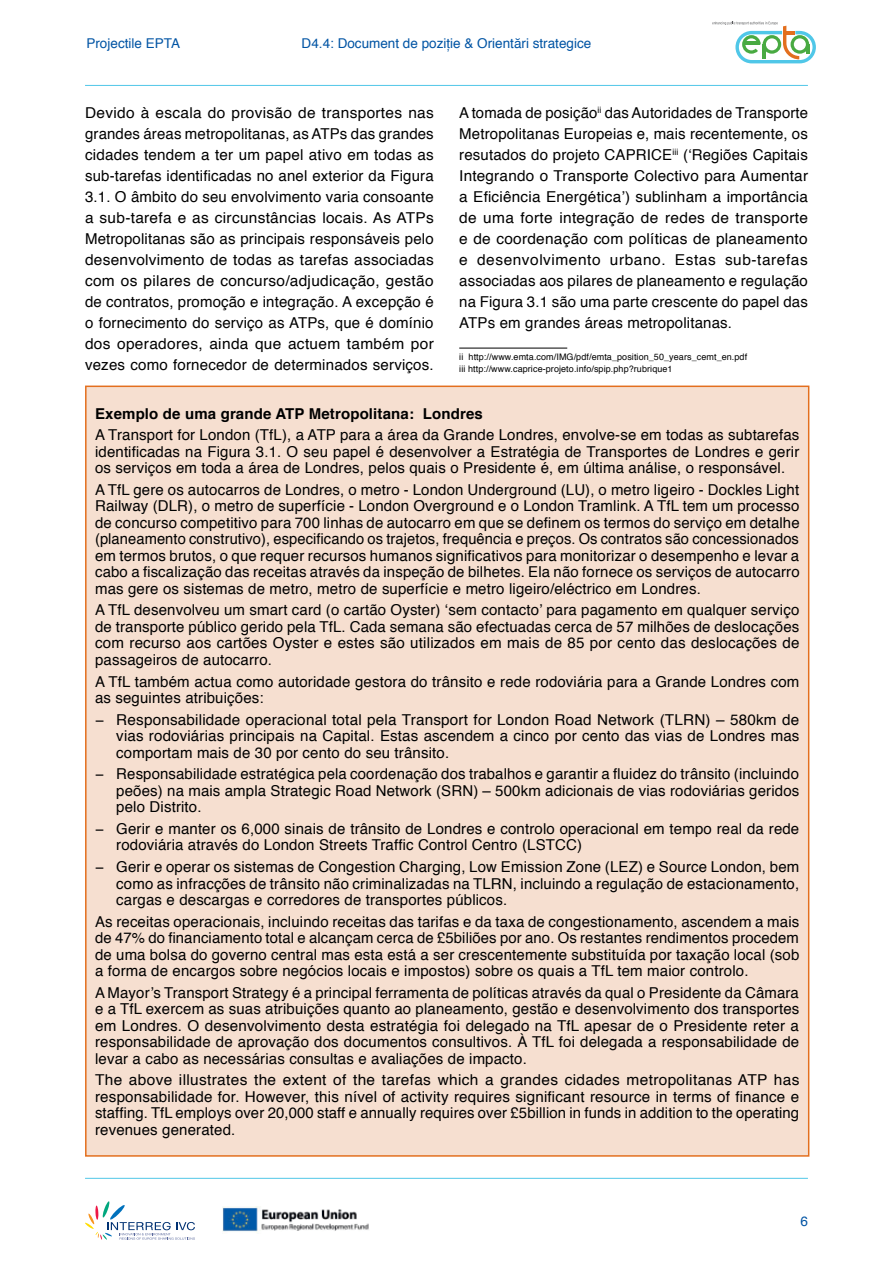
<style>
.page{position:relative;width:893px;height:1263px;background:#fff}
.page>*{position:absolute;margin:0;border:0;box-sizing:border-box;transform-origin:0 0}
.t1{font:15px/16.5px "Helvetica";letter-spacing:.01em;color:#000;text-align:justify}
.t2{font:700 15px "Helvetica";letter-spacing:.01em;color:#000}
.t3{font:13.5px "Helvetica";color:#0054a4}
.t4{font:9px/12px "Helvetica";letter-spacing:.01em;color:#000}
</style>
<div class="page">
<svg style="left:85px;top:1201px;width:110px;height:39px"></svg>
<img style="left:223px;top:1206px;width:146px;height:27px">
<hr style="left:85px;top:85px;width:723px;height:1px;background:#50c7e8">
<hr style="left:85px;top:1178px;width:723px;height:1px;background:#50c7e8">
<svg style="left:712px;top:22px;width:104px;height:41px"></svg>
<hr style="left:459px;top:348px;width:108px;height:1px;background:#000">
<div style="left:86px;top:386px;width:723px;height:770px;background:#f6dfd0"></div>
<p class="t3" style="left:86px;top:32px;width:95px">Projectile EPTA</p>
<p class="t3" style="left:302px;top:32px;width:291px">D4.4: Document de poziție &amp; Orientări strategice</p>
<p class="t1" style="left:459px;top:102px;width:350px;line-height:21px">A tomada de posição<sup>ii</sup> das Autoridades de Transporte Metropolitanas Europeias e, mais recentemente, os resutados do projeto CAPRICE<sup>iii</sup> (‘Regiões Capitais Integrando o Transporte Colectivo para Aumentar a Eficiência Energética’) sublinham a importância de uma forte integração de redes de transporte e de coordenação com políticas de planeamento e desenvolvimento urbano. Estas sub-tarefas associadas aos pilares de planeamento e regulação na Figura 3.1 são uma parte crescente do papel das ATPs em grandes áreas metropolitanas.</p>
<p class="t4" style="left:459px;top:351px;width:289px">ii http://www.emta.com/IMG/pdf/emta_position_50_years_cemt_en.pdf iii http://www.caprice-projeto.info/spip.php?rubrique1</p>
<p class="t1" style="left:85px;top:102px;width:350px;line-height:21px">Devido à escala do provisão de transportes nas grandes áreas metropolitanas, as ATPs das grandes cidades tendem a ter um papel ativo em todas as sub-tarefas identificadas no anel exterior da Figura 3.1. O âmbito do seu envolvimento varia consoante a sub-tarefa e as circunstâncias locais. As ATPs Metropolitanas são as principais responsáveis pelo desenvolvimento de todas as tarefas associadas com os pilares de concurso/adjudicação, gestão de contratos, promoção e integração. A excepção é o fornecimento do serviço as ATPs, que é domínio dos operadores, ainda que actuem também por vezes como fornecedor de determinados serviços.</p>
<p class="t2" style="left:95px;top:401px;width:389px">Exemplo de uma grande ATP Metropolitana: Londres</p>
<p class="t1" style="left:95px;top:427px;width:706px">A Transport for London (TfL), a ATP para a área da Grande Londres, envolve-se em todas as subtarefas identificadas na Figura 3.1. O seu papel é desenvolver a Estratégia de Transportes de Londres e gerir os serviços em toda a área de Londres, pelos quais o Presidente é, em última análise, o responsável.</p>
<p class="t1" style="left:95px;top:482px;width:706px">A TfL gere os autocarros de Londres, o metro - London Underground (LU), o metro ligeiro - Dockles Light Railway (DLR), o metro de superfície - London Overground e o London Tramlink. A TfL tem um processo de concurso competitivo para 700 linhas de autocarro em que se definem os termos do serviço em detalhe (planeamento construtivo), especificando os trajetos, frequência e preços. Os contratos são concessionados em termos brutos, o que requer recursos humanos significativos para monitorizar o desempenho e levar a cabo a fiscalização das receitas através da inspeção de bilhetes. Ela não fornece os serviços de autocarro mas gere os sistemas de metro, metro de superfície e metro ligeiro/eléctrico em Londres.</p>
<p class="t1" style="left:95px;top:602px;width:706px">A TfL desenvolveu um smart card (o cartão Oyster) ‘sem contacto’ para pagamento em qualquer serviço de transporte público gerido pela TfL. Cada semana são efectuadas cerca de 57 milhões de deslocações com recurso aos cartões Oyster e estes são utilizados em mais de 85 por cento das deslocações de passageiros de autocarro.</p>
<p class="t1" style="left:95px;top:673px;width:706px">A TfL também actua como autoridade gestora do trânsito e rede rodoviária para a Grande Londres com as seguintes atribuições:</p>
<p class="t1" style="left:116px;top:712px;width:685px;text-indent:-21px">− Responsabilidade operacional total pela Transport for London Road Network (TLRN) – 580km de vias rodoviárias principais na Capital. Estas ascendem a cinco por cento das vias de Londres mas comportam mais de 30 por cento do seu trânsito.</p>
<p class="t1" style="left:116px;top:766px;width:684px;text-indent:-21px">− Responsabilidade estratégica pela coordenação dos trabalhos e garantir a fluidez do trânsito (incluindo peões) na mais ampla Strategic Road Network (SRN) – 500km adicionais de vias rodoviárias geridos pelo Distrito.</p>
<p class="t1" style="left:116px;top:821px;width:684px;text-indent:-21px">− Gerir e manter os 6,000 sinais de trânsito de Londres e controlo operacional em tempo real da rede rodoviária através do London Streets Traffic Control Centro (LSTCC)</p>
<p class="t1" style="left:116px;top:859px;width:684px;text-indent:-21px">− Gerir e operar os sistemas de Congestion Charging, Low Emission Zone (LEZ) e Source London, bem como as infracções de trânsito não criminalizadas na TLRN, incluindo a regulação de estacionamento, cargas e descargas e corredores de transportes públicos.</p>
<p class="t1" style="left:95px;top:913px;width:706px">As receitas operacionais, incluindo receitas das tarifas e da taxa de congestionamento, ascendem a mais de 47% do financiamento total e alcançam cerca de £5biliões por ano. Os restantes rendimentos procedem de uma bolsa do governo central mas esta está a ser crescentemente substituída por taxação local (sob a forma de encargos sobre negócios locais e impostos) sobre os quais a TfL tem maior controlo.</p>
<p class="t1" style="left:95px;top:985px;width:706px">A Mayor’s Transport Strategy é a principal ferramenta de políticas através da qual o Presidente da Câmara e a TfL exercem as suas atribuições quanto ao planeamento, gestão e desenvolvimento dos transportes em Londres. O desenvolvimento desta estratégia foi delegado na TfL apesar de o Presidente reter a responsabilidade de aprovação dos documentos consultivos. À TfL foi delegada a responsabilidade de levar a cabo as necessárias consultas e avaliações de impacto.</p>
<p class="t1" style="left:95px;top:1072px;width:706px">The above illustrates the extent of the tarefas which a grandes cidades metropolitanas ATP has responsabilidade for. However, this nível of activity requires significant resource in terms of finance e staffing. TfL employs over 20,000 staff e annually requires over £5billion in funds in addition to the operating revenues generated.</p>
<p class="t3" style="left:800px;top:1210px;width:9px">6</p>
</div>
